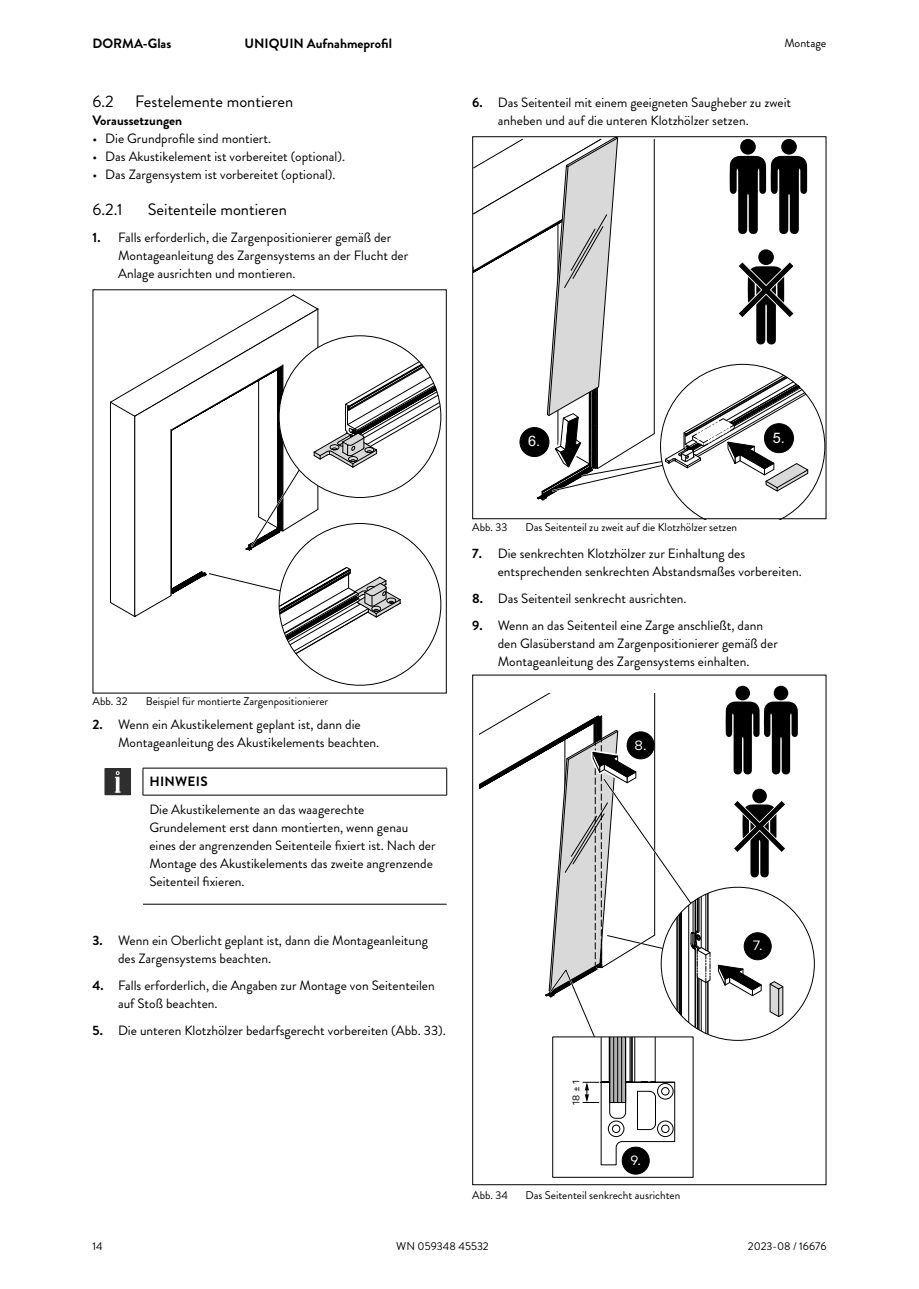
<style>
.page{position:relative;width:919px;height:1289px;background:#fff}
.page>*{position:absolute;margin:0;border:0;box-sizing:border-box;transform-origin:0 0}
.t1{font:16.5px "Brandon Grotesque";color:#000}
.t2{font:14.55px "Arial";color:#fff}
.Body_text{font:13.5px/18px "Brandon Grotesque";color:#000}
.Body_text-2{font:700 13.5px "Brandon Grotesque";color:#000}
.Safety_note_other{font:700 13.5px "Brandon Grotesque";letter-spacing:.02em;color:#000}
.t3{font:13.5px "Mark Pro";color:#fff}
.t4{font:12px "Brandon Grotesque";color:#000}
.t5{font:11.25px "Brandon Grotesque";color:#000}
.t6{font:9.75px "Mark Pro";color:#000}
.s1{font-weight:700}
</style>
<div class="page">
<svg style="left:110px;top:294px;width:209px;height:309px"></svg>
<svg style="left:134px;top:308px;width:184px;height:309px"></svg>
<hr style="left:317px;top:309px;width:1px;height:200px;background:#000">
<svg style="left:168px;top:335px;width:273px;height:350px"></svg>
<hr style="left:143px;top:767px;width:304px;height:1px;background:#000">
<svg style="left:143px;top:768px;width:1px;height:26px"></svg>
<svg style="left:446px;top:768px;width:1px;height:26px"></svg>
<hr style="left:143px;top:794px;width:304px;height:1px;background:#000">
<hr style="left:143px;top:904px;width:303px;height:1px;background:#000">
<div style="left:105px;top:768px;width:25px;height:26px;background:#2e2e2e"></div>
<div style="left:105px;top:768px;width:26px;height:27px;border:1px solid #2e2e2e"></div>
<div style="left:116px;top:777px;width:3px;height:15px;border:1px solid #fefefe"></div>
<svg style="left:115px;top:771px;width:5px;height:7px"></svg>
<svg style="left:474px;top:138px;width:350px;height:379px"></svg>
<div style="left:472px;top:136px;width:354px;height:383px;border:1px solid #000"></div>
<svg style="left:735px;top:685px;width:15px;height:15px"></svg>
<svg style="left:773px;top:685px;width:15px;height:15px"></svg>
<div style="left:621px;top:1146px;width:28px;height:28px;background:#000;border:1px solid #000;border-radius:50%"></div>
<svg style="left:479px;top:693px;width:318px;height:472px"></svg>
<p class="Body_text-2" style="left:92px;top:34px;width:80px">DORMA-Glas</p>
<p class="Body_text-2" style="left:244px;top:34px;width:149px">UNIQUIN Aufnahmeprofil</p>
<p class="t4" style="left:784px;top:35px;width:44px">Montage</p>
<p class="t1" style="left:92px;top:90px;width:23px">6.2</p>
<p class="t1" style="left:135px;top:90px;width:160px">Festelemente montieren</p>
<p class="Body_text-2" style="left:92px;top:111px;width:91px">Voraussetzungen</p>
<p class="Body_text" style="left:92px;top:130px;width:180px">• Die Grundprofile sind montiert.</p>
<p class="Body_text" style="left:92px;top:148px;width:254px">• Das Akustikelement ist vorbereitet (optional).</p>
<p class="Body_text" style="left:92px;top:166px;width:244px">• Das Zargensystem ist vorbereitet (optional).</p>
<p class="t1" style="left:92px;top:198px;width:31px">6.2.1</p>
<p class="t1" style="left:148px;top:198px;width:141px">Seitenteile montieren</p>
<p class="Body_text" style="left:118px;top:229px;width:291px;text-indent:-26px"><span class="s1">1.</span> Falls erforderlich, die Zargenpositionierer gemäß der<br>Montageanleitung des Zargensystems an der Flucht der<br>Anlage ausrichten und montieren.</p>
<p class="Body_text" style="left:497px;top:94px;width:295px;text-indent:-26px"><span class="s1">6.</span> Das Seitenteil mit einem geeigneten Saugheber zu zweit anheben und auf die unteren Klotzhölzer setzen.</p>
<p class="t2" style="left:528px;top:431px;width:14px">6.</p>
<p class="t2" style="left:772px;top:427px;width:14px">5.</p>
<p class="t5" style="left:92px;top:693px;width:37px">Abb. 32</p>
<p class="t5" style="left:146px;top:693px;width:184px">Beispiel für montierte Zargenpositionierer</p>
<p class="Body_text" style="left:118px;top:715px;width:263px;text-indent:-26px"><span class="s1">2.</span> Wenn ein Akustikelement geplant ist, dann die<br>Montageanleitung des Akustikelements beachten.</p>
<p class="Safety_note_other" style="left:149px;top:772px;width:60px">HINWEIS</p>
<p class="Body_text" style="left:149px;top:800px;width:288px">Die Akustikelemente an das waagerechte Grundelement erst dann montierten, wenn genau eines der angrenzenden Seitenteile fixiert ist. Nach der Montage des Akustikelements das zweite angrenzende Seitenteil fixieren.</p>
<p class="Body_text" style="left:118px;top:931px;width:311px;text-indent:-26px"><span class="s1">3.</span> Wenn ein Oberlicht geplant ist, dann die Montageanleitung des Zargensystems beachten.</p>
<p class="Body_text" style="left:118px;top:976px;width:318px;text-indent:-26px"><span class="s1">4.</span> Falls erforderlich, die Angaben zur Montage von Seitenteilen auf Stoß beachten.</p>
<p class="Body_text" style="left:92px;top:1021px;width:355px"><span class="s1">5.</span> Die unteren Klotzhölzer bedarfsgerecht vorbereiten (Abb. 33).</p>
<p class="t5" style="left:472px;top:519px;width:37px">Abb. 33</p>
<p class="t5" style="left:525px;top:519px;width:213px">Das Seitenteil zu zweit auf die Klotzhölzer setzen</p>
<p class="Body_text" style="left:497px;top:544px;width:305px;text-indent:-26px"><span class="s1">7.</span> Die senkrechten Klotzhölzer zur Einhaltung des entsprechenden senkrechten Abstandsmaßes vorbereiten.</p>
<p class="Body_text" style="left:472px;top:589px;width:216px"><span class="s1">8.</span> Das Seitenteil senkrecht ausrichten.</p>
<p class="Body_text" style="left:497px;top:616px;width:281px;text-indent:-26px"><span class="s1">9.</span> Wenn an das Seitenteil eine Zarge anschließt, dann den Glasüberstand am Zargenpositionierer gemäß der<br>Montageanleitung des Zargensystems einhalten.</p>
<p class="t3" style="left:634px;top:734px;width:14px">8.</p>
<p class="t6" style="left:568px;top:1105px;width:27px;rotate:-90deg">18 ± 1</p>
<p class="t5" style="left:472px;top:1187px;width:37px">Abb. 34</p>
<p class="t3" style="left:630px;top:1149px;width:12px">9.</p>
<p class="t5" style="left:525px;top:1187px;width:156px">Das Seitenteil senkrecht ausrichten</p>
<p class="t3" style="left:752px;top:935px;width:11px">7.</p>
<p class="t5" style="left:396px;top:1237px;width:94px">WN 059348 45532</p>
<p class="t5" style="left:92px;top:1237px;width:12px">14</p>
<p class="t5" style="left:747px;top:1237px;width:80px">2023-08 / 16676</p>
</div>
